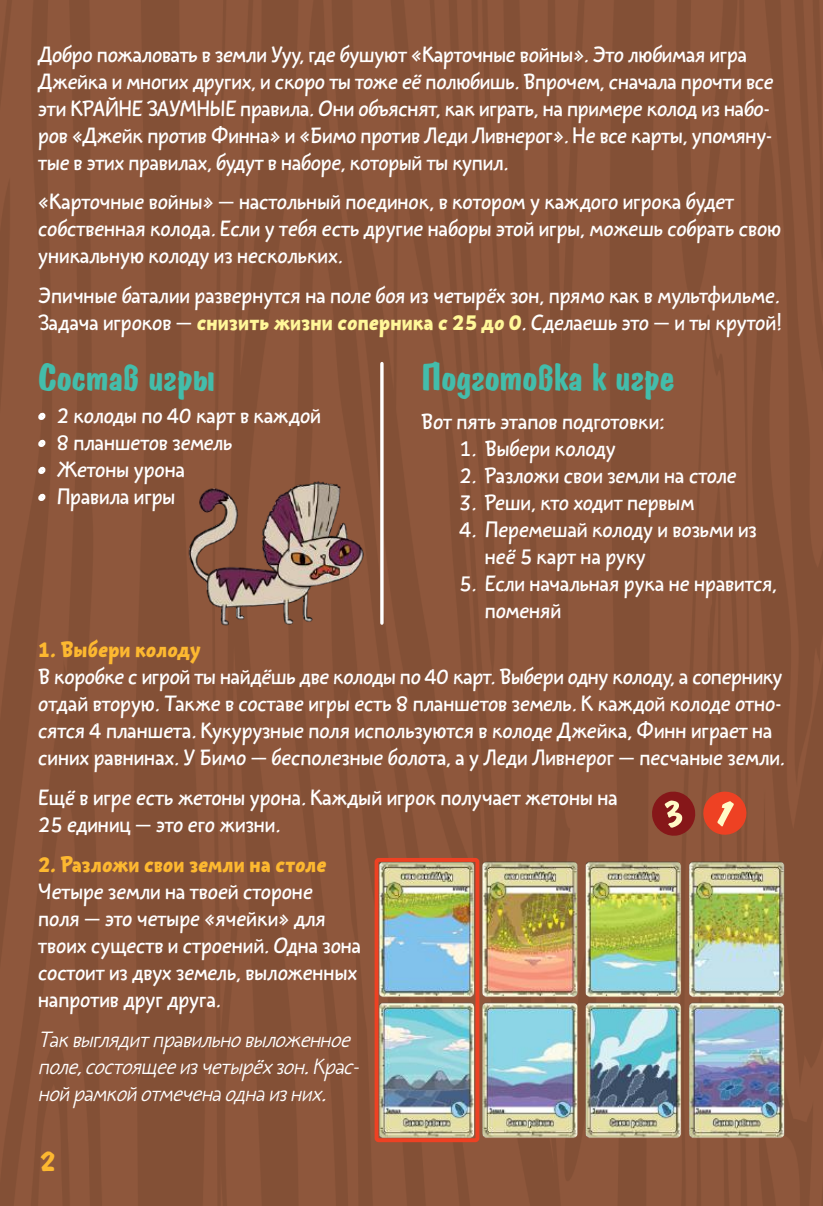
<style>
.page{position:relative;width:823px;height:1206px;background:#fff}
.page>*{position:absolute;margin:0;border:0;box-sizing:border-box;transform-origin:0 0}
.t1{font:700 38.25px "Domkrat";color:#43bdab}
.t2{font:700 31.5px "Domkrat";color:#fdb830}
.t3{font:22.5px/27px "Dereza";color:#fff}
.t4{font:italic 300 22.5px/27px "Dereza";color:#fff}
.t5{font:700 22.5px "Dereza";color:#fdb830}
.s1{font-weight:700;color:#fff799}
</style>
<div class="page">
<img style="left:0;top:0;width:823px;height:1205px">
<div style="left:38px;top:413px;width:7px;height:7px;border:4px solid #fff;border-radius:50%"></div>
<div style="left:38px;top:440px;width:7px;height:7px;border:4px solid #fff;border-radius:50%"></div>
<div style="left:38px;top:467px;width:7px;height:7px;border:4px solid #fff;border-radius:50%"></div>
<div style="left:38px;top:494px;width:7px;height:7px;border:4px solid #fff;border-radius:50%"></div>
<svg style="left:380px;top:363px;width:4px;height:60px"></svg>
<svg style="left:650px;top:788px;width:99px;height:49px;background:#ad4d37"></svg>
<img style="left:375px;top:857px;width:413px;height:284px">
<div style="left:375px;top:858px;width:104px;height:284px;border:4px solid #ee4123;border-radius:2px"></div>
<img style="left:143px;top:423px;width:247px;height:242px">
<p class="t3" style="left:38px;top:42px;width:736px">Добро пожаловать в земли Ууу, где бушуют «Карточные войны». Это любимая игра Джейка и многих других, и скоро ты тоже её полюбишь. Впрочем, сначала прочти все эти КРАЙНЕ ЗАУМНЫЕ правила. Они объяснят, как играть, на примере колод из набо&shy;ров «Джейк против Финна» и «Бимо против Леди Ливнерог». Не все карты, упомяну&shy;тые в этих правилах, будут в наборе, который ты купил.</p>
<p class="t3" style="left:38px;top:189px;width:744px">«Карточные войны» — настольный поединок, в котором у каждого игрока будет собственная колода. Если у тебя есть другие наборы этой игры, можешь собрать свою уникальную колоду из нескольких.</p>
<p class="t3" style="left:38px;top:283px;width:745px">Эпичные баталии развернутся на поле боя из четырёх зон, прямо как в мультфильме.<br>Задача игроков — <span class="s1">снизить жизни соперника с 25 до 0</span>. Сделаешь это — и ты крутой!</p>
<h1 class="t1" style="left:38px;top:357px;width:178px">Состав игры</h1>
<p class="t3" style="left:38px;top:403px;width:284px">· 2 колоды по 40 карт в каждой · 8 планшетов земель<br>· Жетоны урона<br>· Правила игры</p>
<h1 class="t1" style="left:421px;top:357px;width:255px">Подготовка к игре</h1>
<p class="t3" style="left:421px;top:409px;width:245px">Вот пять этапов подготовки:</p>
<p class="t3" style="left:459px;top:436px;width:158px">1. Выбери колоду</p>
<p class="t3" style="left:459px;top:463px;width:279px">2. Разложи свои земли на столе</p>
<p class="t3" style="left:459px;top:490px;width:236px">3. Реши, кто ходит первым</p>
<p class="t3" style="left:485px;top:517px;width:273px;text-indent:-26px">4. Перемешай колоду и возьми из неё 5 карт на руку</p>
<p class="t3" style="left:485px;top:571px;width:294px;text-indent:-26px">5. Если начальная рука не нравится, поменяй</p>
<p class="t5" style="left:38px;top:635px;width:164px">1. Выбери колоду</p>
<p class="t3" style="left:38px;top:664px;width:748px">В коробке с игрой ты найдёшь две колоды по 40 карт. Выбери одну колоду, а сопернику отдай вторую. Также в составе игры есть 8 планшетов земель. К каждой колоде отно&shy;сятся 4 планшета. Кукурузные поля используются в колоде Джейка, Финн играет на синих равнинах. У Бимо — бесполезные болота, а у Леди Ливнерог — песчаные земли.</p>
<p class="t3" style="left:38px;top:785px;width:581px">Ещё в игре есть жетоны урона. Каждый игрок получает жетоны на<br>25 единиц — это его жизни.</p>
<p class="t5" style="left:38px;top:849px;width:290px">2. Разложи свои земли на столе</p>
<p class="t3" style="left:38px;top:878px;width:324px">Четыре земли на твоей стороне<br>поля — это четыре «ячейки» для твоих существ и строений. Одна зона состоит из двух земель, выложенных напротив друг друга.</p>
<p class="t4" style="left:38px;top:1027px;width:327px">Так выглядитправильно выложенное поле,состоящееизчетырёх зон.Крас&shy;ной рамкой отмеченаоднаизних.</p>
<h2 class="t2" style="left:40px;top:1144px;width:16px">2</h2>
</div>
